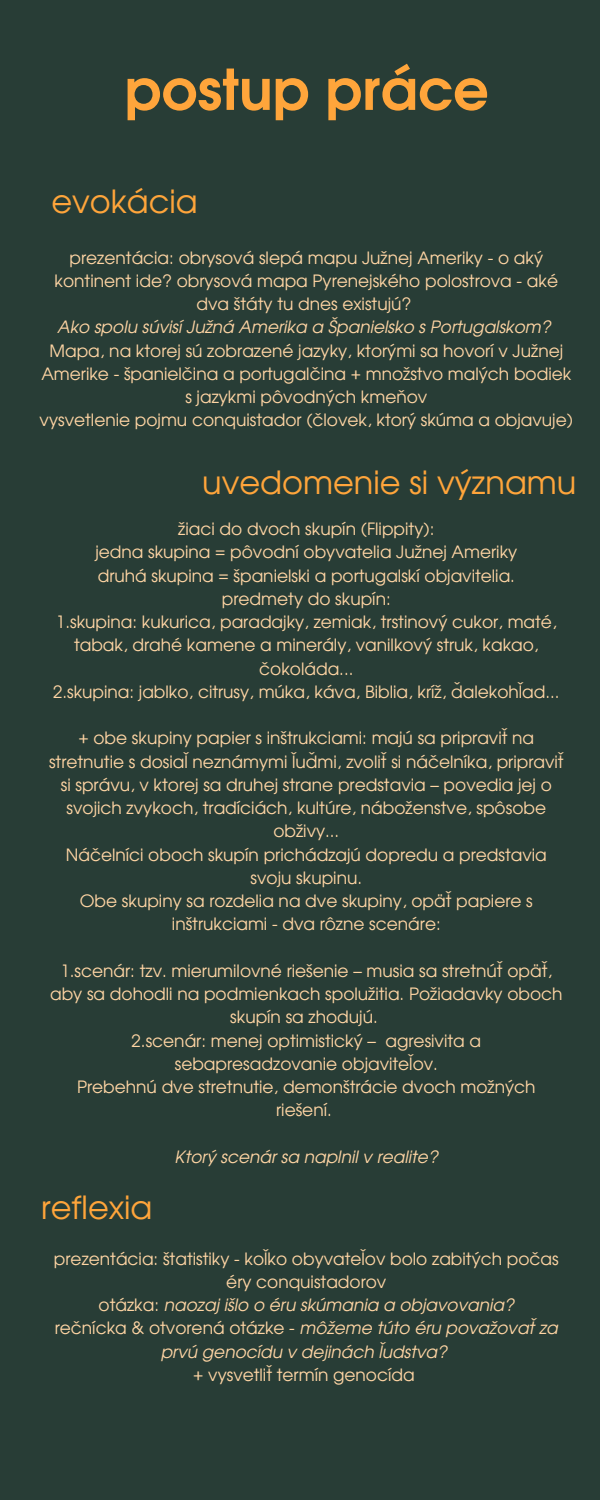
<style>
.page{position:relative;width:600px;height:1500px;background:#283d36}
.page>*{position:absolute;margin:0;border:0;box-sizing:border-box;transform-origin:0 0}
.t1{font:700 56px "Evolventa";color:#ffa53b}
.t2{font:32px "Evolventa";color:#ffa53b}
.t3{font:17px/23.2px "Evolventa";color:#ffd5a4;text-align:center}
.t4{font:italic 17px/23.2px "Evolventa";color:#ffd5a4;text-align:center}
.s1{font-style:normal}
</style>
<div class="page">
<p class="t1" style="left:125px;top:65px;width:366px">postup práce</p>
<p class="t2" style="left:51px;top:188px;width:148px">evokácia</p>
<p class="t3" style="left:55px;top:247px;width:505px">prezentácia: obrysová slepá mapu Južnej Ameriky - o aký kontinent ide? obrysová mapa Pyrenejského polostrova - aké dva štáty tu dnes existujú?</p>
<p class="t4" style="left:57px;top:317px;width:495px">Ako spolu súvisí Južná Amerika a Španielsko s Portugalskom?</p>
<p class="t3" style="left:41px;top:340px;width:531px">Mapa, na ktorej sú zobrazené jazyky, ktorými sa hovorí v Južnej<br>Amerike - španielčična a portugalčična + množstvo malých bodiek s jazykmi pôvodných kmeňoň v</p>
<p class="t3" style="left:40px;top:410px;width:535px">vysvetlenie pojmu conquistador (člčovek, ktorý skúma a objavuje)</p>
<p class="t2" style="left:202px;top:469px;width:376px">uvedomenie si významu</p>
<p class="t3" style="left:178px;top:518px;width:258px">žiaci do dvoch skupín (Flippity):</p>
<p class="t3" style="left:95px;top:542px;width:423px">jedna skupina = pôvodní obyvatelia Južnej Ameriky</p>
<p class="t3" style="left:98px;top:565px;width:419px">druhá skupina = španielski a portugalskí objavitelia.</p>
<p class="t3" style="left:222px;top:588px;width:170px">predmety do skupín:</p>
<p class="t3" style="left:56px;top:611px;width:502px">1.skupina: kukurica, paradajky, zemiak, trstinový cukor, maté, tabak, drahé kamene a minerály, vanilkový struk, kakao,<br>čoč koláda...</p>
<p class="t3" style="left:53px;top:681px;width:508px">2.skupina: jablko, citrusy, múka, káva, Biblia, kríž, ďalekohľaľd...</p>
<p class="t3" style="left:49px;top:728px;width:516px">+ obe skupiny papier s inštrukciami: majú sa pripraviť na stretnutie s dosiaľ neznámymi ľuľďmi, zvoliť si náčeč lníka, pripraviť si správu, v ktorej sa druhej strane predstavia – povedia jej o svojich zvykoch, tradíciách, kultúre, náboženstve, spôsobe obživy...</p>
<p class="t3" style="left:66px;top:844px;width:482px">Náčeč lníci oboch skupín prichádzajú dopredu a predstavia svoju skupinu.</p>
<p class="t3" style="left:80px;top:890px;width:454px">Obe skupiny sa rozdelia na dve skupiny, opäť papiere s inštrukciami - dva rôzne scenáre:</p>
<p class="t3" style="left:50px;top:960px;width:514px">1.scenár: tzv. mierumilovné riešenie – musia sa stretnúť opäť, aby sa dohodli na podmienkach spolužitia. Požiadavky oboch skupín sa zhodujú.</p>
<p class="t3" style="left:132px;top:1030px;width:351px">2.scenár: menej optimistický – agresivita a sebapresadzovanie objaviteľoľv.</p>
<p class="t3" style="left:77px;top:1076px;width:460px">Prebehnú dve stretnutie, demonštrácie dvoch možných riešení.</p>
<p class="t4" style="left:175px;top:1146px;width:265px">Ktorý scenár sa naplnil v realite?</p>
<p class="t2" style="left:41px;top:1194px;width:113px">reflexia</p>
<p class="t3" style="left:54px;top:1248px;width:506px">prezentácia: štatistiky - koľkľo obyvateľoľv bolo zabitých počač s éry conquistadorov</p>
<p class="t4" style="left:99px;top:1295px;width:417px"><span class="s1">otázka:</span> naozaj išlo o éru skúmania a objavovania?</p>
<p class="t4" style="left:55px;top:1318px;width:505px"><span class="s1">rečnč ícka &amp; otvorená otázke -</span> môžeme túto éru považovať za prvú genocídu v dejinách ľuľdstva?</p>
<p class="t3" style="left:193px;top:1364px;width:223px">+ vysvetliť termín genocída</p>
</div>
